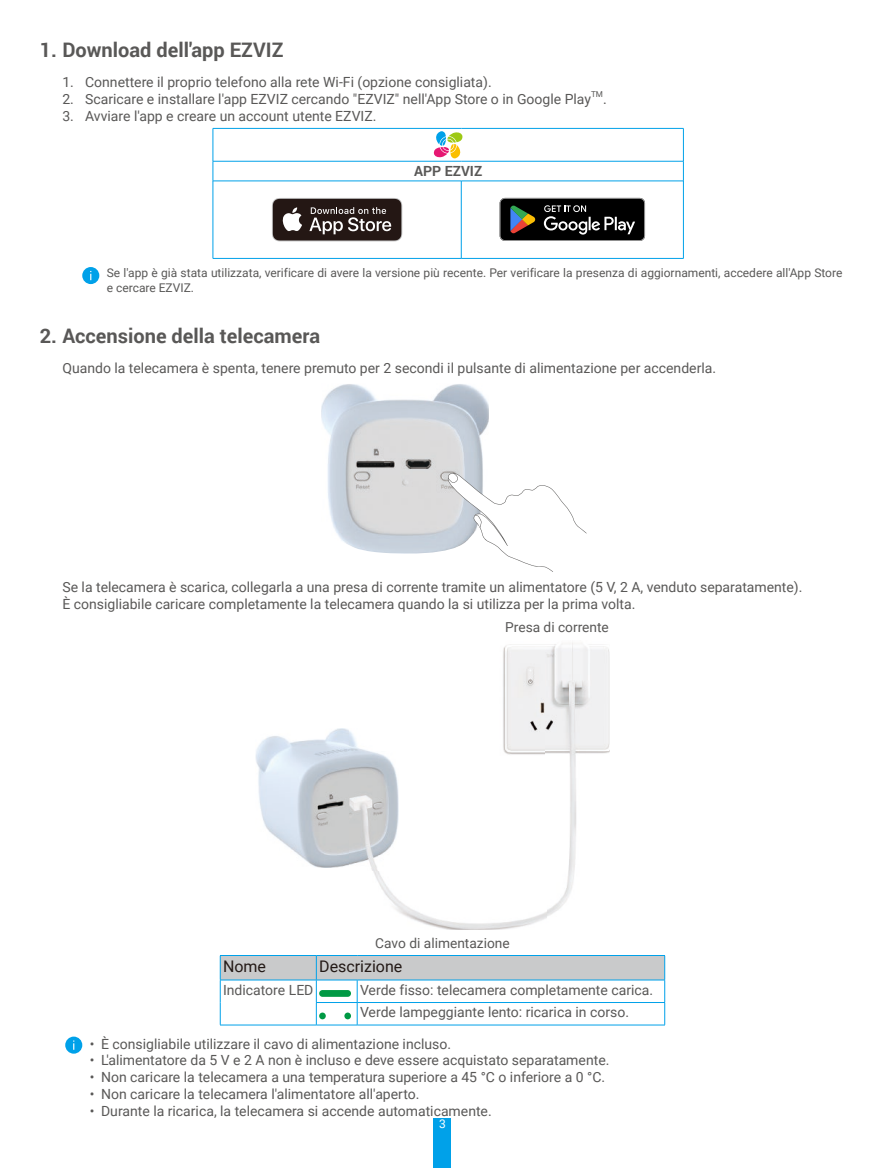
<style>
.page{position:relative;width:885px;height:1168px;background:#fff}
.page>*{position:absolute;margin:0;border:0;box-sizing:border-box;transform-origin:0 0}
.t1{font:700 20px "Roboto";color:#595857}
.t2{font:16px "Roboto";color:#231916}
.t3{font:14px/16.8px "Roboto";color:#595857}
.t4{font:700 14px "Roboto";color:#595857}
.t5{font:13.8px "Roboto";color:#595857}
.t6{font:12px/14.4px "Roboto";color:#595857}
.t7{font:12px "Roboto";color:#fff}
.t8{font:8.2px "Roboto";color:#595857}
</style>
<div class="page">
<div style="left:434px;top:1118px;width:17px;height:50px;background:#00a1e9"></div>
<hr style="left:683px;top:128px;width:1px;height:33px;background:#00a1e9">
<svg style="left:683px;top:161px;width:1px;height:20px"></svg>
<hr style="left:213px;top:128px;width:248px;height:1px;background:#00a1e9">
<hr style="left:212px;top:128px;width:1px;height:33px;background:#00a1e9">
<hr style="left:461px;top:128px;width:222px;height:1px;background:#00a1e9">
<hr style="left:213px;top:161px;width:248px;height:1px;background:#00a1e9">
<svg style="left:212px;top:161px;width:1px;height:20px"></svg>
<hr style="left:461px;top:161px;width:222px;height:1px;background:#00a1e9">
<hr style="left:213px;top:181px;width:248px;height:1px;background:#00a1e9">
<hr style="left:212px;top:181px;width:1px;height:77px;background:#00a1e9">
<hr style="left:461px;top:181px;width:222px;height:1px;background:#00a1e9">
<hr style="left:461px;top:181px;width:1px;height:77px;background:#00a1e9">
<hr style="left:683px;top:181px;width:1px;height:77px;background:#00a1e9">
<hr style="left:213px;top:258px;width:248px;height:1px;background:#00a1e9">
<hr style="left:461px;top:258px;width:222px;height:1px;background:#00a1e9">
<svg style="left:433px;top:131px;width:29px;height:27px"></svg>
<svg style="left:272px;top:198px;width:130px;height:43px;background:#4d4340"></svg>
<svg style="left:499px;top:198px;width:146px;height:43px;background:#2a2a28"></svg>
<div style="left:82px;top:267px;width:17px;height:17px;background:#00a1e9;border-radius:50%"></div>
<img style="left:321px;top:384px;width:168px;height:170px">
<svg style="left:448px;top:473px;width:138px;height:99px"></svg>
<img style="left:256px;top:728px;width:94px;height:140px">
<img style="left:350px;top:642px;width:259px;height:287px">
<hr style="left:220px;top:1025px;width:96px;height:1px;background:#00a1e9">
<svg style="left:220px;top:955px;width:445px;height:70px"></svg>
<hr style="left:316px;top:1025px;width:41px;height:1px;background:#00a1e9">
<hr style="left:357px;top:1025px;width:308px;height:1px;background:#00a1e9">
<div style="left:319px;top:990px;width:32px;height:7px;background:#094;border-radius:3px"></div>
<div style="left:319px;top:1012px;width:7px;height:7px;background:#094;border-radius:50%"></div>
<div style="left:344px;top:1012px;width:7px;height:7px;background:#094;border-radius:50%"></div>
<div style="left:65px;top:1037px;width:17px;height:17px;background:#00a1e9;border-radius:50%"></div>
<h1 class="t1" style="left:40px;top:36px;width:245px">1. Download dell'app EZVIZ</h1>
<p class="t3" style="left:62px;top:73px;width:431px">1. Connettere il proprio telefono alla rete Wi-Fi (opzione consigliata).</p>
<p class="t3" style="left:62px;top:90px;width:530px">2. Scaricare e installare l'app EZVIZ cercando "EZVIZ" nell'App Store o in Google Play</p>
<p class="t8" style="left:591px;top:88px;width:13px">TM</p>
<p class="t3" style="left:603px;top:90px;width:5px">.</p>
<p class="t3" style="left:62px;top:107px;width:315px">3. Avviare l'app e creare un account utente EZVIZ.</p>
<p class="t4" style="left:414px;top:161px;width:70px">APP EZVIZ</p>
<p class="t6" style="left:107px;top:265px;width:737px">Se l'app è già stata utilizzata, verificare di avere la versione più recente. Per verificare la presenza di aggiornamenti, accedere all'App Store e cercare EZVIZ.</p>
<h1 class="t1" style="left:40px;top:322px;width:282px">2. Accensione della telecamera</h1>
<p class="t3" style="left:62px;top:359px;width:655px">Quando la telecamera è spenta, tenere premuto per 2 secondi il pulsante di alimentazione per accenderla.</p>
<p class="t3" style="left:62px;top:579px;width:741px">Se la telecamera è scarica, collegarla a una presa di corrente tramite un alimentatore (5 V, 2 A, venduto separatamente).<br>È consigliabile caricare completamente la telecamera quando la si utilizza per la prima volta.</p>
<p class="t5" style="left:505px;top:617px;width:105px">Presa di corrente</p>
<p class="t5" style="left:375px;top:933px;width:136px">Cavo di alimentazione</p>
<p class="t2" style="left:223px;top:955px;width:45px">Nome</p>
<p class="t2" style="left:319px;top:955px;width:85px">Descrizione</p>
<p class="t3" style="left:223px;top:981px;width:92px">Indicatore LED</p>
<p class="t3" style="left:360px;top:978px;width:294px;line-height:22.6px">Verde fisso: telecamera completamente carica.<br>Verde lampeggiante lento: ricarica in corso.</p>
<p class="t3" style="left:90px;top:1035px;width:363px">• È consigliabile utilizzare il cavo di alimentazione incluso.</p>
<p class="t3" style="left:90px;top:1051px;width:521px">• L'alimentatore da 5 V e 2 A non è incluso e deve essere acquistato separatamente.</p>
<p class="t3" style="left:90px;top:1068px;width:517px">• Non caricare la telecamera a una temperatura superiore a 45 °C o inferiore a 0 °C.</p>
<p class="t3" style="left:90px;top:1085px;width:331px">• Non caricare la telecamera l'alimentatore all'aperto.</p>
<p class="t3" style="left:90px;top:1102px;width:403px">• Durante la ricarica, la telecamera si accende automaticamente.</p>
<p class="t7" style="left:439px;top:1116px;width:8px">3</p>
</div>
